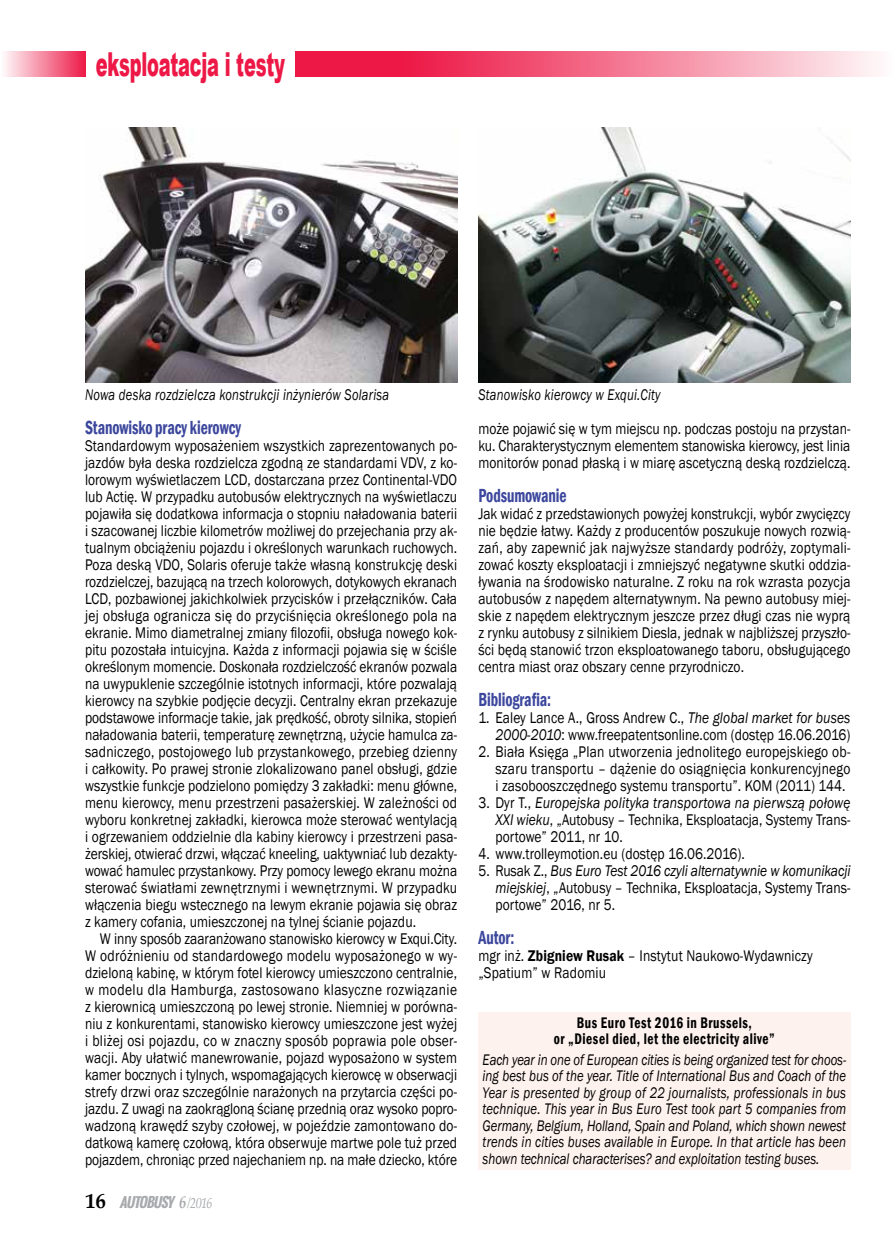
<style>
.page{position:relative;width:893px;height:1251px;background:#fff}
.page>*{position:absolute;margin:0;border:0;box-sizing:border-box;transform-origin:0 0}
.t1{font:900 33px "Arial";letter-spacing:-.01em;color:#ed1846;scale:.54 1}
.t2{font:600 condensed 19.5px "Franklin Gothic";letter-spacing:-.005em;color:#3c479d;scale:.8 1}
.t3{font:15.9px/17px "Franklin Gothic";letter-spacing:.005em;color:#000;text-align:justify;scale:.85 1}
.t4{font:italic 15.9px "Franklin Gothic";letter-spacing:.02em;color:#000;scale:.79 1}
.t5{font:italic 15.75px/16.5px "Franklin Gothic";color:#000;text-align:justify;scale:.81 1}
.t6{font:600 condensed 15.75px/15.8px "Franklin Gothic";letter-spacing:.04em;color:#000;text-align:center;scale:.85 1}
.t7{font:italic 700 13.5px "Oswald";color:#a7a9ac}
.s1{font-family:"Palatino Linotype";font-style:normal;font-size:21px;color:#000}
.s2{font-family:"Palatino Linotype";font-size:17.1px}
.s3{font-family:"Palatino Linotype";font-weight:400;font-size:14.85px}
.s4{font-style:italic}
.s5{font-weight:600}
</style>
<div class="page">
<div style="left:0;top:51px;width:85px;height:26px;background:linear-gradient(to right,#feffff,#ed1c49)"></div>
<svg style="left:296px;top:51px;width:580px;height:26px;background:#f36e8b"></svg>
<div style="left:478px;top:1011px;width:372px;height:158px;background:#fef2ee"></div>
<img style="left:85px;top:128px;width:372px;height:254px">
<img style="left:478px;top:128px;width:372px;height:254px">
<h1 class="t1" style="left:96px;top:40px;width:352px">eksploatacja i testy</h1>
<p class="t4" style="left:85px;top:384px;width:386px">Nowa deska rozdzielcza konstrukcji inżynierów Solarisa</p>
<p class="t4" style="left:478px;top:384px;width:232px">Stanowisko kierowcy w Exqui.City</p>
<p class="t2" style="left:85px;top:414px;width:197px">Stanowisko pracy kierowcy</p>
<p class="t3" style="left:85px;top:437px;width:439px">Standardowym wyposażeniem wszystkich zaprezentowanych po&shy;jazdów była deska rozdzielcza zgodną ze standardami VDV, z ko&shy;lorowym wyświetlaczem LCD, dostarczana przez Continental-VDO lub Actię. W przypadku autobusów elektrycznych na wyświetlaczu pojawiła się dodatkowa informacja o stopniu naładowania baterii i szacowanej liczbie kilometrów możliwej do przejechania przy ak&shy;tualnym obciążeniu pojazdu i określonych warunkach ruchowych.<br>Poza deską VDO, Solaris oferuje także własną konstrukcję deski rozdzielczej, bazującą na trzech kolorowych, dotykowych ekranach LCD, pozbawionej jakichkolwiek przycisków i przełączników. Cała jej obsługa ogranicza się do przyciśnięcia określonego pola na ekranie. Mimo diametralnej zmiany filozofii, obsługa nowego kok&shy;pitu pozostała intuicyjna. Każda z informacji pojawia się w ściśle określonym momencie. Doskonała rozdzielczość ekranów pozwala na uwypuklenie szczególnie istotnych informacji, które pozwalają kierowcy na szybkie podjęcie decyzji. Centralny ekran przekazuje podstawowe informacje takie, jak prędkość, obroty silnika, stopień naładowania baterii, temperaturę zewnętrzną, użycie hamulca za&shy;sadniczego, postojowego lub przystankowego, przebieg dzienny i całkowity. Po prawej stronie zlokalizowano panel obsługi, gdzie wszystkie funkcje podzielono pomiędzy 3 zakładki: menu główne, menu kierowcy, menu przestrzeni pasażerskiej. W zależności od wyboru konkretnej zakładki, kierowca może sterować wentylacją i ogrzewaniem oddzielnie dla kabiny kierowcy i przestrzeni pasa&shy;żerskiej, otwierać drzwi, włączać kneeling, uaktywniać lub dezakty&shy;wować hamulec przystankowy. Przy pomocy lewego ekranu można sterować światłami zewnętrznymi i wewnętrznymi. W przypadku włączenia biegu wstecznego na lewym ekranie pojawia się obraz z kamery cofania, umieszczonej na tylnej ścianie pojazdu.</p>
<p class="t3" style="left:85px;top:930px;width:439px;text-indent:15px">W inny sposób zaaranżowano stanowisko kierowcy w Exqui.City.<br>W odróżnieniu od standardowego modelu wyposażonego w wy&shy;dzieloną kabinę, w którym fotel kierowcy umieszczono centralnie, w modelu dla Hamburga, zastosowano klasyczne rozwiązanie z kierownicą umieszczoną po lewej stronie. Niemniej w porówna&shy;niu z konkurentami, stanowisko kierowcy umieszczone jest wyżej i bliżej osi pojazdu, co w znaczny sposób poprawia pole obser&shy;wacji. Aby ułatwić manewrowanie, pojazd wyposażono w system kamer bocznych i tylnych, wspomagających kierowcę w obserwacji strefy drzwi oraz szczególnie narażonych na przytarcia części po&shy;jazdu. Z uwagi na zaokrągloną ścianę przednią oraz wysoko popro&shy;wadzoną krawędź szyby czołowej, w pojeździe zamontowano do&shy;datkową kamerę czołową, która obserwuje martwe pole tuż przed pojazdem, chroniąc przed najechaniem np. na małe dziecko, które</p>
<p class="t7" style="left:85px;top:1191px;width:129px"><span class="s1">1 6</span> AUTOBUSY <span class="s2">6</span> <span class="s3">/2016</span></p>
<p class="t3" style="left:478px;top:420px;width:439px">może pojawić się w tym miejscu np. podczas postoju na przystan&shy;ku. Charakterystycznym elementem stanowiska kierowcy, jest linia monitorów ponad płaską i w miarę ascetyczną deską rozdzielczą.</p>
<p class="t2" style="left:478px;top:482px;width:112px">Podsumowanie</p>
<p class="t3" style="left:478px;top:505px;width:439px">Jak widać z przedstawionych powyżej konstrukcji, wybór zwycięzcy nie będzie łatwy. Każdy z producentów poszukuje nowych rozwią&shy;zań, aby zapewnić jak najwyższe standardy podróży, zoptymali&shy;zować koszty eksploatacji i zmniejszyć negatywne skutki oddzia&shy;ływania na środowisko naturalne. Z roku na rok wzrasta pozycja autobusów z napędem alternatywnym. Na pewno autobusy miej&shy;skie z napędem elektrycznym jeszcze przez długi czas nie wyprą z rynku autobusy z silnikiem Diesla, jednak w najbliższej przyszło&shy;ści będą stanowić trzon eksploatowanego taboru, obsługującego centra miast oraz obszary cenne przyrodniczo.</p>
<p class="t2" style="left:478px;top:686px;width:92px">Bibliografia:</p>
<p class="t3" style="left:478px;top:709px;width:439px;text-align:right">1. Ealey Lance A., Gross Andrew C., <span class="s4">The global market for buses<br>2000-2010</span>: www.freepatentsonline.com (dostęp 16.06.2016)</p>
<p class="t3" style="left:495px;top:743px;width:419px;text-indent:-17px">2. Biała Księga „Plan utworzenia jednolitego europejskiego ob&shy;szaru transportu – dążenie do osiągnięcia konkurencyjnego i zasobooszczędnego systemu transportu”. KOM (2011) 144.</p>
<p class="t3" style="left:495px;top:794px;width:419px;text-indent:-17px">3. Dyr T., <span class="s4">Europejska polityka transportowa na pierwszą połowę XXI wieku</span>, „Autobusy – Technika, Eksploatacja, Systemy Trans&shy;portowe” 2011, nr 10.</p>
<p class="t3" style="left:478px;top:845px;width:315px">4. www.trolleymotion.eu (dostęp 16.06.2016).</p>
<p class="t3" style="left:495px;top:862px;width:419px;text-indent:-17px">5. Rusak Z., <span class="s4">Bus Euro Test 2016 czyli alternatywnie w komunikacji miejskiej</span>, „Autobusy – Technika, Eksploatacja, Systemy Trans&shy;portowe” 2016, nr 5.</p>
<p class="t2" style="left:478px;top:923px;width:46px">Autor:</p>
<p class="t3" style="left:478px;top:947px;width:395px">mgr inż. <span class="s5">Zbigniew Rusak</span> – Instytut Naukowo-Wydawniczy „Spatium” w Radomiu</p>
<p class="t6" style="left:554px;top:1014px;width:262px">Bus Euro Test 2016 in Brussels,<br>or „Diesel died, let the electricity alive”</p>
<p class="t5" style="left:483px;top:1051px;width:450px">Each year in one of European cities is being organized test for choos&shy;ing best bus of the year. Title of International Bus and Coach of the Year is presented by group of 22 journalists, professionals in bus technique. This year in Bus Euro Test took part 5 companies from Germany, Belgium, Holland, Spain and Poland, which shown newest trends in cities buses available in Europe. In that article has been shown technical characterises? and exploitation testing buses.</p>
</div>
